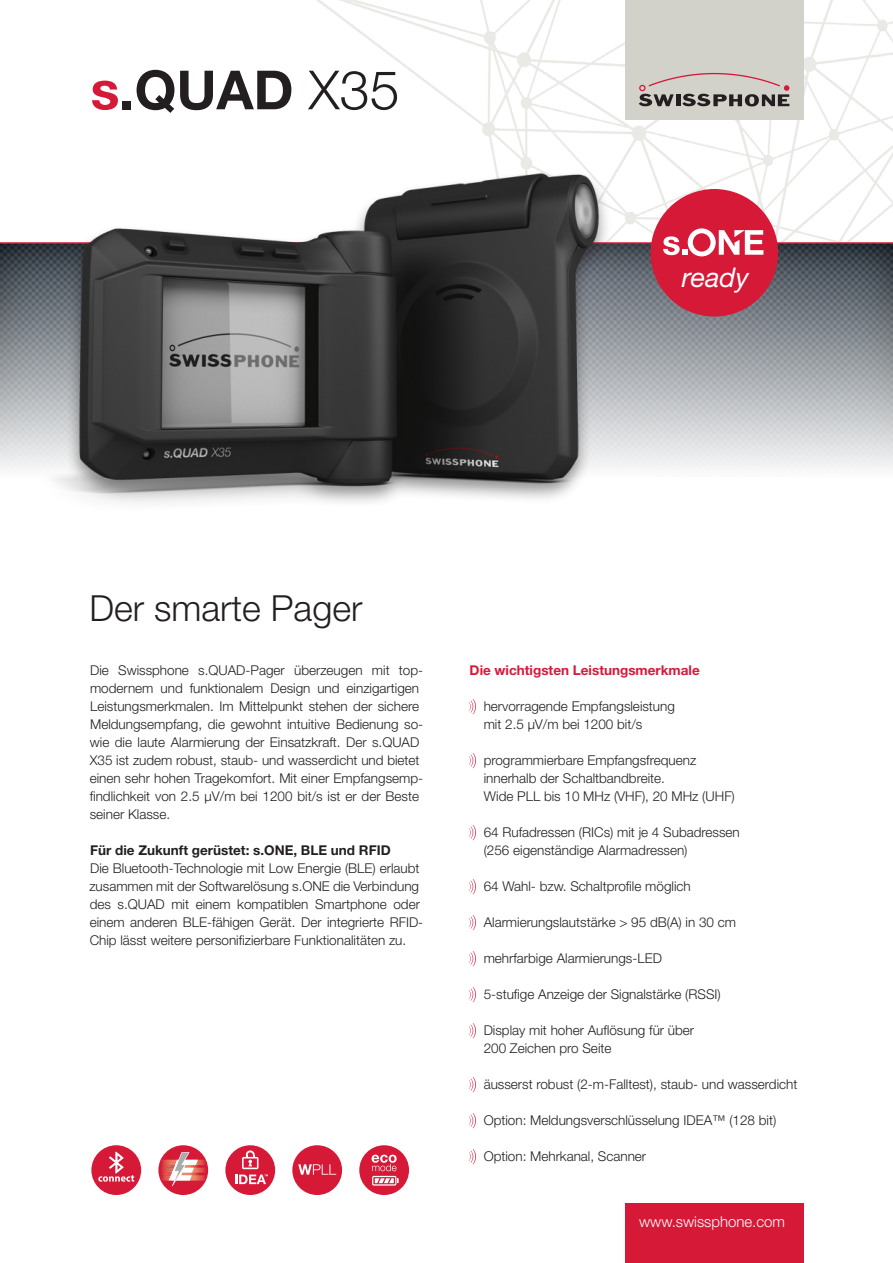
<style>
.page{position:relative;width:893px;height:1263px;background:#fff}
.page>*{position:absolute;margin:0;border:0;box-sizing:border-box;transform-origin:0 0}
.Lauftext__Tabelle{font:700 54px "Helvetica Neue LT Std";color:#231f20}
.Lauftext__Tabelle-2{font:300 36px "Helvetica Neue LT Std";color:#231f20}
.Lauftext__Tabelle-3{font:italic 27.15px "Helvetica Neue LT Std";color:#fff}
.Lauftext__Tabelle-4{font:300 15px "Helvetica Neue LT Std";color:#fff}
.Lauftext__Flattersat{font:300 13.5px/18px "Helvetica Neue LT Std";color:#231f20}
.Lauftext__Blocksatz{font:300 13.5px/18px "Helvetica Neue LT Std";color:#231f20}
.Lauftext__Flattersat-2{font:700 13.5px "Helvetica Neue LT Std";color:#231f20}
.Lauftext__Flattersat-3{font:700 13.5px "Helvetica Neue LT Std";color:#d71938}
.s1{color:#d71938}
.s2{font-weight:300}
</style>
<div class="page">
<img style="left:316px;top:0;width:577px;height:242px">
<div style="left:0;top:242px;width:893px;height:236px;background:#231f20;opacity:.75"></div>
<div style="left:625px;top:0;width:179px;height:119px;background:#d2d2cb"></div>
<svg style="left:639px;top:73px;width:150px;height:33px"></svg>
<div style="left:625px;top:1203px;width:179px;height:60px;background:#d71938"></div>
<hr style="left:0;top:242px;width:893px;height:2px;background:#d71938">
<svg style="left:469px;top:699px;width:7px;height:15px"></svg>
<svg style="left:469px;top:753px;width:7px;height:15px"></svg>
<svg style="left:469px;top:825px;width:7px;height:15px"></svg>
<svg style="left:469px;top:879px;width:7px;height:15px"></svg>
<svg style="left:469px;top:915px;width:7px;height:15px"></svg>
<svg style="left:469px;top:951px;width:7px;height:15px"></svg>
<svg style="left:469px;top:987px;width:7px;height:15px"></svg>
<svg style="left:469px;top:1023px;width:7px;height:15px"></svg>
<svg style="left:469px;top:1077px;width:7px;height:15px"></svg>
<svg style="left:469px;top:1113px;width:7px;height:15px"></svg>
<svg style="left:469px;top:1149px;width:7px;height:15px"></svg>
<div style="left:651px;top:189px;width:127px;height:128px;background:#d71938;border-radius:50%"></div>
<svg style="left:663px;top:228px;width:100px;height:28px"></svg>
<div style="left:225px;top:1145px;width:50px;height:50px;background:#d71938;border-radius:50%"></div>
<svg style="left:235px;top:1150px;width:33px;height:34px"></svg>
<div style="left:292px;top:1145px;width:50px;height:50px;background:#d71938;border-radius:50%"></div>
<svg style="left:298px;top:1164px;width:38px;height:11px"></svg>
<div style="left:359px;top:1145px;width:50px;height:50px;background:#d71938;border-radius:50%"></div>
<svg style="left:372px;top:1155px;width:27px;height:30px"></svg>
<div style="left:91px;top:1145px;width:50px;height:50px;background:#d71938;border-radius:50%"></div>
<svg style="left:98px;top:1151px;width:36px;height:31px"></svg>
<div style="left:158px;top:1145px;width:50px;height:50px;background:#d71938;border-radius:50%"></div>
<svg style="left:161px;top:1152px;width:45px;height:34px"></svg>
<img style="left:0;top:169px;width:629px;height:334px">
<p class="Lauftext__Tabelle" style="left:90px;top:57px;width:311px"><span class="s1">s</span>.QUAD <span class="s2">X35</span></p>
<p class="Lauftext__Tabelle-3" style="left:682px;top:261px;width:69px">ready</p>
<p class="Lauftext__Tabelle-2" style="left:90px;top:586px;width:274px">Der smarte Pager</p>
<p class="Lauftext__Blocksatz" style="left:90px;top:661px;width:335px">Die Swissphone s.QUAD-Pager überzeugen mit top&shy;modernem und funktionalem Design und einzigartigen Leistungsmerkmalen. Im Mittelpunkt stehen der sichere Meldungsempfang, die gewohnt intuitive Bedienung so&shy;wie die laute Alarmierung der Einsatzkraft. Der s.QUAD X35 ist zudem robust, staub- und wasserdicht und bietet einen sehr hohen Tragekomfort. Mit einer Empfangsemp&shy;findlichkeit von 2.5 μV/m bei 1200 bit/s ist er der Beste seiner Klasse.</p>
<p class="Lauftext__Flattersat-2" style="left:90px;top:842px;width:302px">Für die Zukunft gerüstet: s.ONE, BLE und RFID</p>
<p class="Lauftext__Flattersat" style="left:89px;top:859px;width:335px">Die Bluetooth-Technologie mit Low Energie (BLE) erlaubt zusammen mit der Softwarelösung s.ONE die Verbindung des s.QUAD mit einem kompatiblen Smartphone oder einem anderen BLE-fähigen Gerät. Der integrierte RFID-Chip lässt weitere personifizierbare Funktionalitäten zu.</p>
<p class="Lauftext__Flattersat-3" style="left:470px;top:662px;width:232px">Die wichtigsten Leistungsmerkmale</p>
<p class="Lauftext__Flattersat" style="left:484px;top:697px;width:193px">hervorragende Empfangsleistung</p>
<p class="Lauftext__Flattersat" style="left:484px;top:715px;width:160px">mit 2.5 μV/m bei 1200 bit/s</p>
<p class="Lauftext__Flattersat" style="left:484px;top:751px;width:214px">programmierbare Empfangsfrequenz</p>
<p class="Lauftext__Flattersat" style="left:484px;top:769px;width:183px">innerhalb der Schaltbandbreite.</p>
<p class="Lauftext__Flattersat" style="left:484px;top:787px;width:253px">Wide PLL bis 10 MHz (VHF), 20 MHz (UHF)</p>
<p class="Lauftext__Flattersat" style="left:484px;top:823px;width:258px">64 Rufadressen (RICs) mit je 4 Subadressen</p>
<p class="Lauftext__Flattersat" style="left:484px;top:841px;width:205px">(256 eigenständige Alarmadressen)</p>
<p class="Lauftext__Flattersat" style="left:484px;top:877px;width:209px">64 Wahl- bzw. Schaltprofile möglich</p>
<p class="Lauftext__Flattersat" style="left:484px;top:913px;width:254px">Alarmierungslautstärke &gt; 95 dB(A) in 30 cm</p>
<p class="Lauftext__Flattersat" style="left:484px;top:949px;width:180px">mehrfarbige Alarmierungs-LED</p>
<p class="Lauftext__Flattersat" style="left:484px;top:985px;width:239px">5-stufige Anzeige der Signalstärke (RSSI)</p>
<p class="Lauftext__Flattersat" style="left:484px;top:1021px;width:212px">Display mit hoher Auflösung für über<br>200 Zeichen pro Seite</p>
<p class="Lauftext__Flattersat" style="left:484px;top:1075px;width:315px">äusserst robust (2-m-Falltest), staub- und wasserdicht</p>
<p class="Lauftext__Flattersat" style="left:484px;top:1111px;width:294px">Option: Meldungsverschlüsselung IDEA™ (128 bit)</p>
<p class="Lauftext__Flattersat" style="left:484px;top:1147px;width:164px">Option: Mehrkanal, Scanner</p>
<p class="Lauftext__Tabelle-4" style="left:639px;top:1212px;width:147px">www.swissphone.com</p>
</div>
